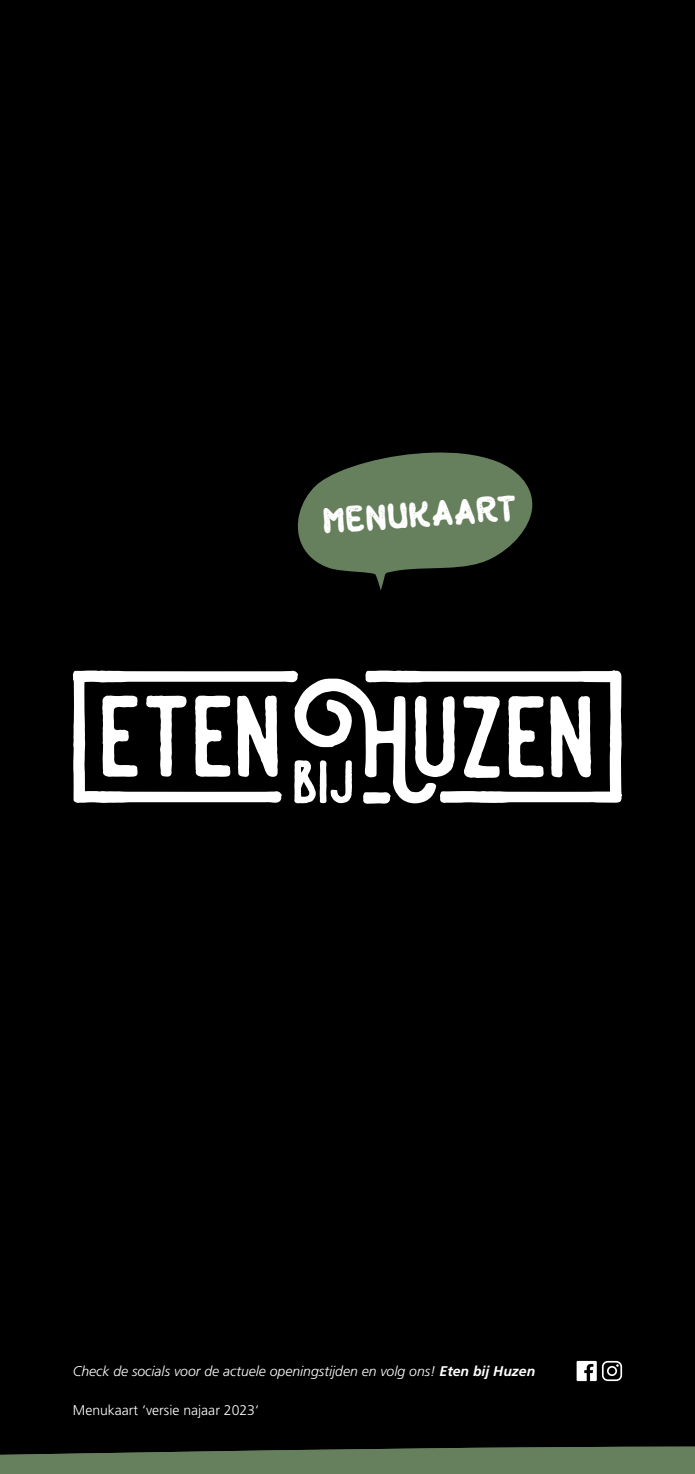
<style>
.page{position:relative;width:695px;height:1474px;background:#fff}
.page>*{position:absolute;margin:0;border:0;box-sizing:border-box;transform-origin:0 0}
.t1{font:33.25px "Black Burger Rough";color:#fff}
.t2{font:italic 300 14px "Frutiger LT Std";color:#fff}
.t3{font:300 14px "Frutiger LT Std";color:#fff}
.s1{font-weight:700}
</style>
<div class="page">
<div style="left:0;top:0;width:694px;height:1445px;background:#000001"></div>
<svg style="left:73px;top:670px;width:549px;height:133px"></svg>
<svg style="left:576px;top:1360px;width:46px;height:20px"></svg>
<svg style="left:292px;top:452px;width:240px;height:138px;background:#465840"></svg>
<svg style="left:0;top:1445px;width:694px;height:28px;background:#556a4d"></svg>
<h1 class="t1" style="left:322px;top:499px;width:191px;rotate:-4deg">MENUKAART</h1>
<p class="t2" style="left:73px;top:1363px;width:464px">Check de socials voor de actuele openingstijden en volg ons! <span class="s1">Eten bij Huzen</span></p>
<p class="t3" style="left:73px;top:1402px;width:187px">Menukaart ‘versie najaar 2023‘</p>
</div>
